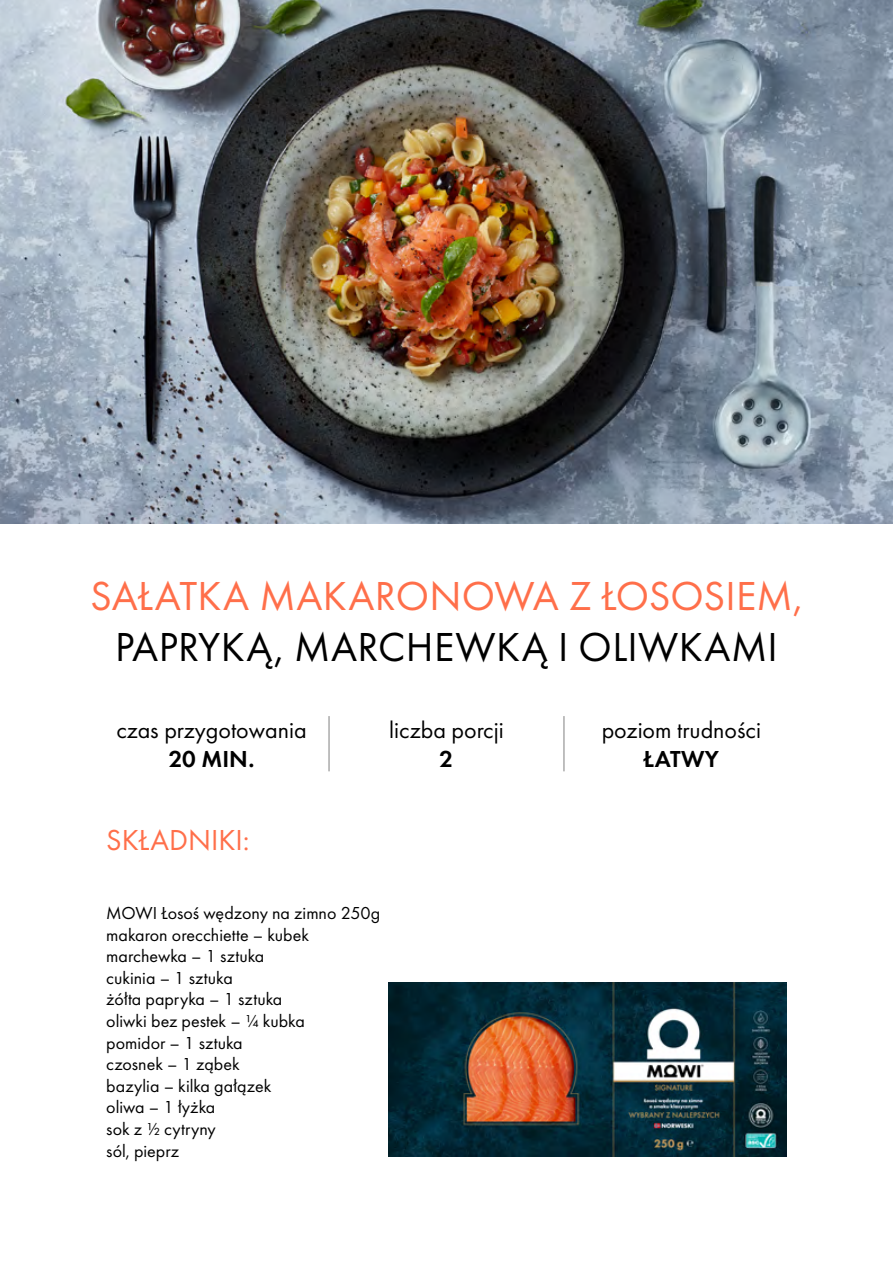
<style>
.page{position:relative;width:893px;height:1263px;background:#fff}
.page>*{position:absolute;margin:0;border:0;box-sizing:border-box;transform-origin:0 0}
.t1{font:42px "Futura PT";letter-spacing:.005em;color:#ff6f4a}
.t2{font:42px "Futura PT";letter-spacing:.01em;color:#000}
.t3{font:30px "Futura PT";color:#ff6f4a}
.t4{font:24px "Futura PT";color:#000}
.t5{font:600 24px "Futura PT";color:#000}
.t6{font:18px/21.6px "Futura PT";color:#000}
</style>
<div class="page">
<img style="left:0;top:0;width:893px;height:523px">
<hr style="left:329px;top:716px;width:1px;height:55px;background:#808080">
<hr style="left:564px;top:716px;width:1px;height:55px;background:#808080">
<img style="left:389px;top:982px;width:398px;height:175px">
<h1 class="t1" style="left:90px;top:571px;width:714px">SAŁATKA MAKARONOWA Z ŁOSOSIEM,</h1>
<h1 class="t2" style="left:115px;top:622px;width:664px">PAPRYKĄ, MARCHEWKĄ I OLIWKAMI</h1>
<h3 class="t4" style="left:116px;top:716px;width:192px">czas przygotowania</h3>
<h3 class="t5" style="left:169px;top:744px;width:87px">20 MIN.</h3>
<h3 class="t4" style="left:389px;top:716px;width:116px">liczba porcji</h3>
<h3 class="t5" style="left:440px;top:744px;width:15px">2</h3>
<h2 class="t3" style="left:106px;top:822px;width:145px">SKŁADNIKI:</h2>
<p class="t6" style="left:106px;top:902px;width:276px">MOWI Łosoś wędzony na zimno 250g makaron orecchiette – kubek marchewka – 1 sztuka<br>cukinia – 1 sztuka<br>żółta papryka – 1 sztuka<br>oliwki bez pestek – ¼ kubka<br>pomidor – 1 sztuka<br>czosnek – 1 ząbek<br>bazylia – kilka gałązek<br>oliwa – 1 łyżka<br>sok z ½ cytryny<br>sól, pieprz</p>
<h3 class="t4" style="left:602px;top:716px;width:161px">poziom trudności</h3>
<h3 class="t5" style="left:644px;top:744px;width:77px">ŁATWY</h3>
</div>
